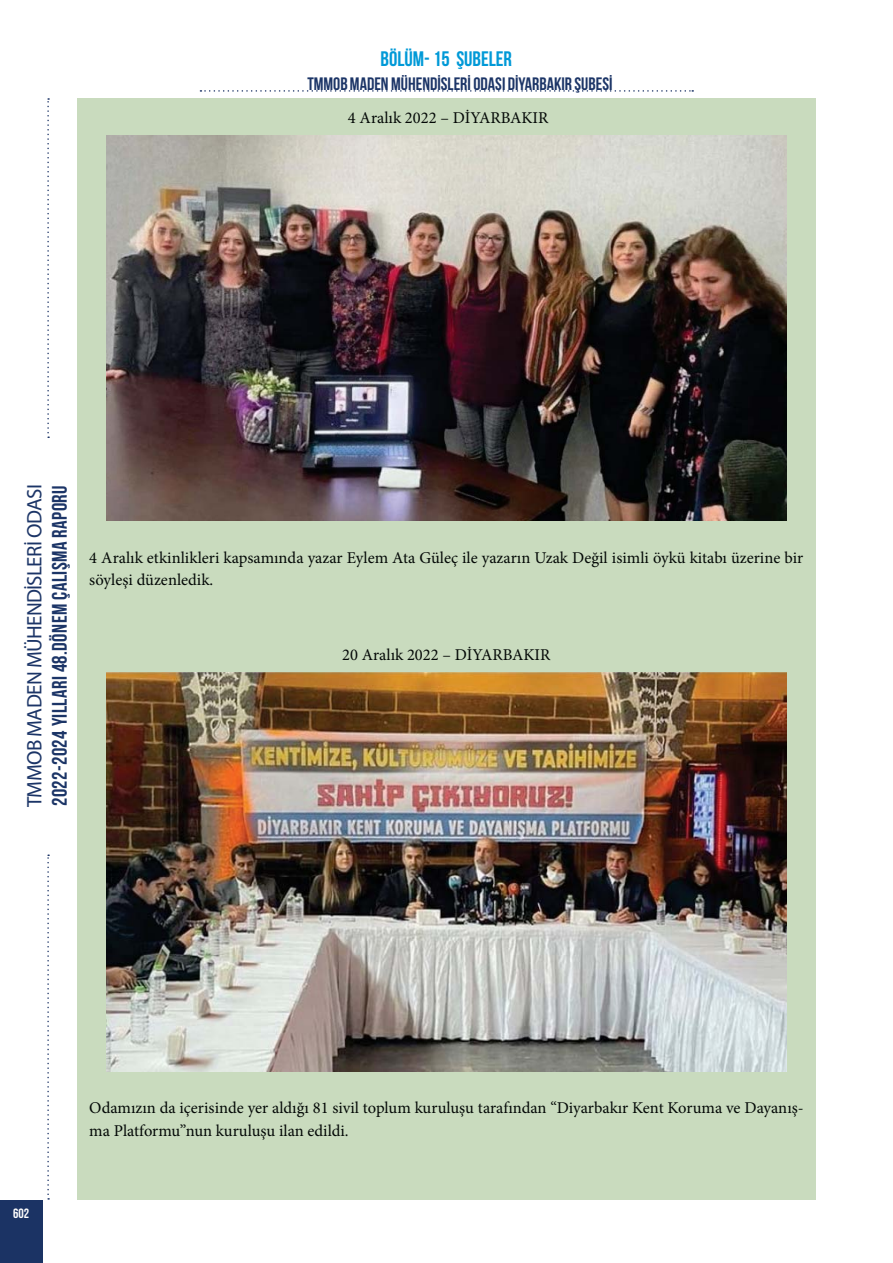
<style>
.page{position:relative;width:893px;height:1263px;background:#fff}
.page>*{position:absolute;margin:0;border:0;box-sizing:border-box;transform-origin:0 0}
.t1{font:700 21px "Bebas Neue";letter-spacing:.02em;color:#1c3567}
.t2{font:21px "Myriad Pro";letter-spacing:-.03em;color:#1c3567}
.t3{font:700 21px "Bebas Neue";color:#0099d7}
.t4{font:700 18px "Bebas Neue";color:#1c3567}
.t5{font:16.5px/22.6px "Minion Pro";color:#030806}
.t6{font:700 13.5px "Bebas Neue";color:#fff}
</style>
<div class="page">
<div style="left:0;top:1200px;width:43px;height:63px;background:#1b3364"></div>
<div style="left:77px;top:98px;width:739px;height:1102px;background:#c9dbbe"></div>
<svg style="left:200px;top:90px;width:493px;height:2px"></svg>
<svg style="left:47px;top:98px;width:2px;height:340px"></svg>
<svg style="left:47px;top:855px;width:2px;height:345px"></svg>
<img style="left:106px;top:135px;width:680px;height:386px">
<img style="left:106px;top:672px;width:680px;height:399px">
<p class="t3" style="left:381px;top:47px;width:133px">BÖLÜM- 15 ŞUBELER</p>
<p class="t4" style="left:307px;top:73px;width:307px">TMMOB MADEN MÜHENDİSLERİ ODASI DİYARBAKIR ŞUBESİ</p>
<p class="t5" style="left:348px;top:108px;width:202px">4 Aralık 2022 – DİYARBAKIR</p>
<p class="t2" style="left:22px;top:807px;width:325px;rotate:-90deg">TMMOB MADEN MÜHENDİSLERİ ODASI</p>
<p class="t1" style="left:47px;top:806px;width:322px;rotate:-90deg">2022-2024 YILLARI 48.DÖNEM ÇALIŞMA RAPORU</p>
<p class="t5" style="left:89px;top:547px;width:715px">4 Aralık etkinlikleri kapsamında yazar Eylem Ata Güleç ile yazarın Uzak Değil isimli öykü kitabı üzerine bir söyleşi düzenledik.</p>
<p class="t5" style="left:342px;top:644px;width:210px">20 Aralık 2022 – DİYARBAKIR</p>
<p class="t6" style="left:13px;top:1206px;width:18px">602</p>
<p class="t5" style="left:89px;top:1098px;width:716px">Odamızın da içerisinde yer aldığı 81 sivil toplum kuruluşu tarafından “Diyarbakır Kent Koruma ve Dayanış&shy;ma Platformu”nun kuruluşu ilan edildi.</p>
</div>
